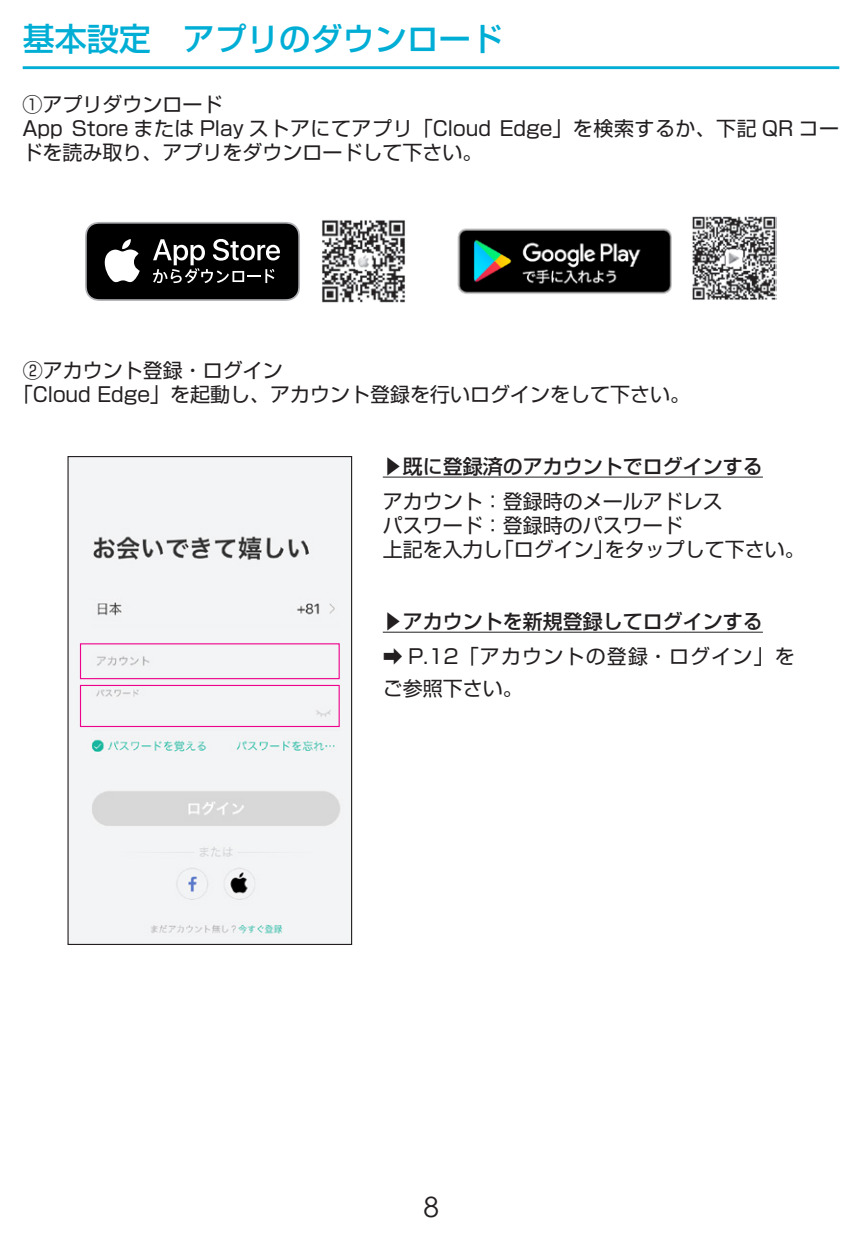
<style>
.page{position:relative;width:862px;height:1248px;background:#fff}
.page>*{position:absolute;margin:0;border:0;box-sizing:border-box;transform-origin:0 0}
.t1{font:500 32px "Shin Go Pro";color:#00aed5}
.t2{font:28px "Century Gothic";color:#231f20}
.t3{font:20px/24px "Shin Go Pro";color:#231f20}
.t4{font:500 20px "Shin Go Pro";color:#231f20}
.t5{font:20px/32px "Shin Go Pro";letter-spacing:.055em;color:#231f20}
</style>
<div class="page">
<img style="left:457px;top:228px;width:214px;height:66px">
<svg style="left:85px;top:222px;width:215px;height:79px;background:#2f3030"></svg>
<img style="left:322px;top:220px;width:83px;height:83px">
<img style="left:692px;top:216px;width:85px;height:84px">
<hr style="left:383px;top:476px;width:380px;height:1px;background:#231f20">
<hr style="left:383px;top:631px;width:380px;height:1px;background:#231f20">
<hr style="left:23px;top:66px;width:816px;height:3px;background:#00aed5">
<img style="left:69px;top:458px;width:281px;height:484px">
<div style="left:67px;top:456px;width:285px;height:488px;border:1px solid #231f20"></div>
<div style="left:80px;top:643px;width:260px;height:36px;border:1px solid #ed028c"></div>
<div style="left:80px;top:684px;width:260px;height:43px;border:1px solid #ed028c"></div>
<p class="t1" style="left:23px;top:12px;width:481px">基本設定　アプリのダウンロード</p>
<p class="t3" style="left:22px;top:90px;width:201px">①アプリダウンロード</p>
<p class="t3" style="left:22px;top:114px;width:818px">App Store または Play ストアにてアプリ「Cloud Edge」を検索するか、下記 QR コードを読み取り、アプリをダウンロードして下さい。</p>
<p class="t3" style="left:23px;top:356px;width:261px">②アカウント登録・ログイン</p>
<p class="t3" style="left:13px;top:380px;width:679px">「Cloud Edge」を起動し、アカウント登録を行いログインをして下さい。</p>
<p class="t4" style="left:383px;top:450px;width:381px">▶既に登録済のアカウントでログインする</p>
<p class="t3" style="left:383px;top:487px;width:341px">アカウント：登録時のメールアドレス</p>
<p class="t3" style="left:383px;top:511px;width:301px">パスワード：登録時のパスワード</p>
<p class="t3" style="left:383px;top:535px;width:423px">上記を入力し「ログイン」をタップして下さい。</p>
<p class="t4" style="left:383px;top:605px;width:381px">▶アカウントを新規登録してログインする</p>
<p class="t5" style="left:383px;top:638px;width:413px">➡ P.12「アカウントの登録・ログイン」をご参照下さい。</p>
<p class="t2" style="left:423px;top:1186px;width:17px">8</p>
</div>
